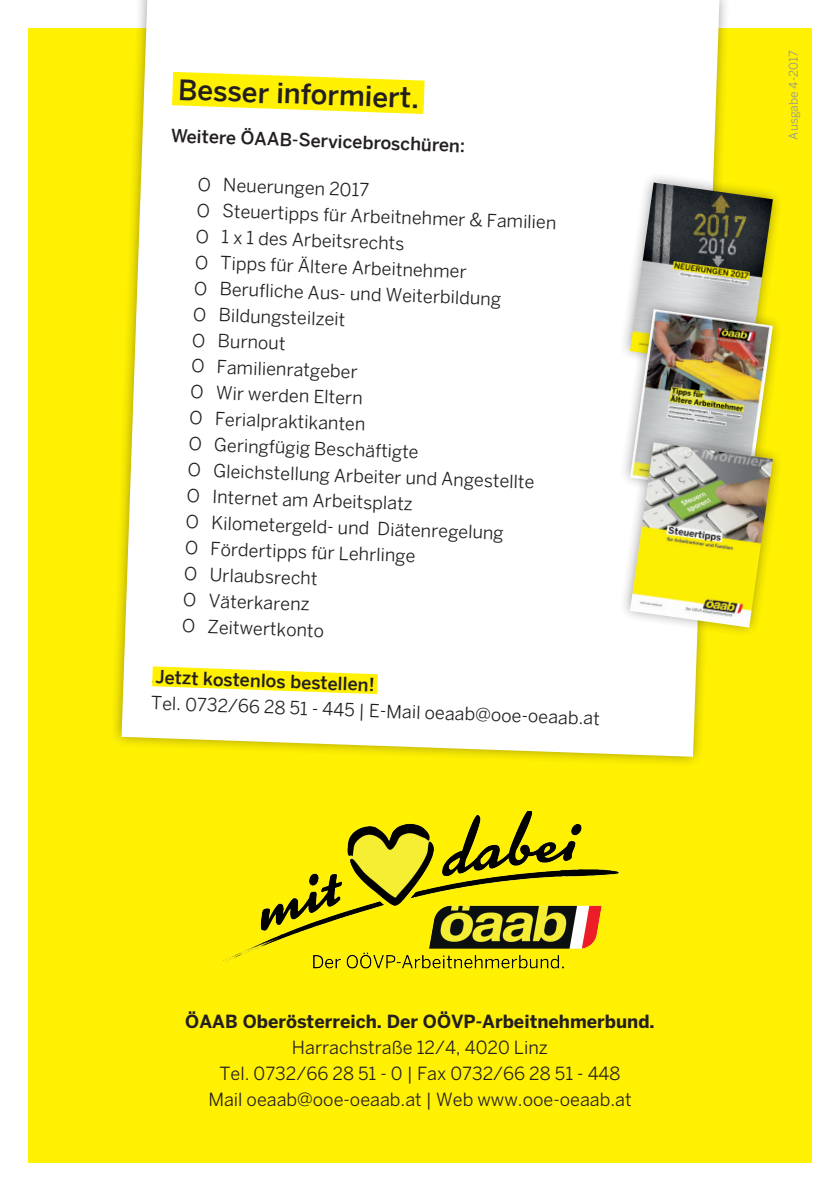
<style>
.page{position:relative;width:840px;height:1191px;background:#fff}
.page>*{position:absolute;margin:0;border:0;box-sizing:border-box;transform-origin:0 0}
.t1{font:500 28px "Benton Sans";color:#231f20}
.t2{font:18px/26px "Benton Sans";color:#231f20;text-align:center}
.t3{font:500 18px "Benton Sans";color:#231f20}
.t4{font:700 18px "Benton Sans";color:#231f20}
.t5{font:12px "Benton Sans";color:#939598}
</style>
<div class="page">
<div style="left:28px;top:28px;width:783px;height:1134px;background:#fff101"></div>
<img style="left:221px;top:811px;width:397px;height:158px">
<svg style="left:114px;top:0;width:612px;height:763px"></svg>
<div style="left:121px;top:0;width:598px;height:756px;background:#fff"></div>
<svg style="left:172px;top:72px;width:252px;height:42px"></svg>
<svg style="left:152px;top:666px;width:226px;height:28px"></svg>
<img style="left:615px;top:168px;width:163px;height:473px">
<img style="left:629px;top:442px;width:143px;height:185px">
<h1 class="t1" style="left:173px;top:72px;width:242px;rotate:2deg">Besser informiert.</h1>
<p class="t3" style="left:171px;top:125px;width:296px;rotate:2deg">Weitere ÖAAB-Servicebroschüren:</p>
<p class="t2" style="left:198px;top:171px;width:361px;text-align:left;rotate:2deg">O Neuerungen 2017<br>O Steuertipps für Arbeitnehmer &amp; Familien<br>O 1 x 1 des Arbeitsrechts<br>O Tipps für Ältere Arbeitnehmer<br>O Berufliche Aus- und Weiterbildung<br>O Bildungsteilzeit<br>O Burnout<br>O Familienratgeber<br>O Wir werden Eltern<br>O Ferialpraktikanten<br>O Geringfügig Beschäftigte<br>O Gleichstellung Arbeiter und Angestellte<br>O Internet am Arbeitsplatz<br>O Kilometergeld- und Diätenregelung<br>O Fördertipps für Lehrlinge<br>O Urlaubsrecht<br>O Väterkarenz<br>O Zeitwertkonto</p>
<p class="t3" style="left:152px;top:666px;width:221px;rotate:2deg">Jetzt kostenlos bestel en!</p>
<p class="t2" style="left:151px;top:689px;width:450px;rotate:2deg">Tel. 0732/66 28 51 - 445 | E-Mail oeaab@ooe-oeaab.at</p>
<h1 class="t1" style="left:179px;top:73px;width:242px;rotate:2deg">Besser informiert.</h1>
<p class="t3" style="left:155px;top:666px;width:221px;rotate:2deg">Jetzt kostenlos bestellen!</p>
<p class="t4" style="left:185px;top:1010px;width:470px">ÖAAB Oberösterreich. Der OÖVP-Arbeitnehmerbund.</p>
<p class="t2" style="left:208px;top:1034px;width:424px">Harrachstraße 12/4, 4020 Linz<br>Tel. 0732/66 28 51 - 0 | Fax 0732/66 28 51 - 448<br>Mail oeaab@ooe-oeaab.at | Web www.ooe-oeaab.at</p>
<p class="t5" style="left:785px;top:139px;width:91px;rotate:-90deg">Ausgabe 4-2017</p>
</div>
